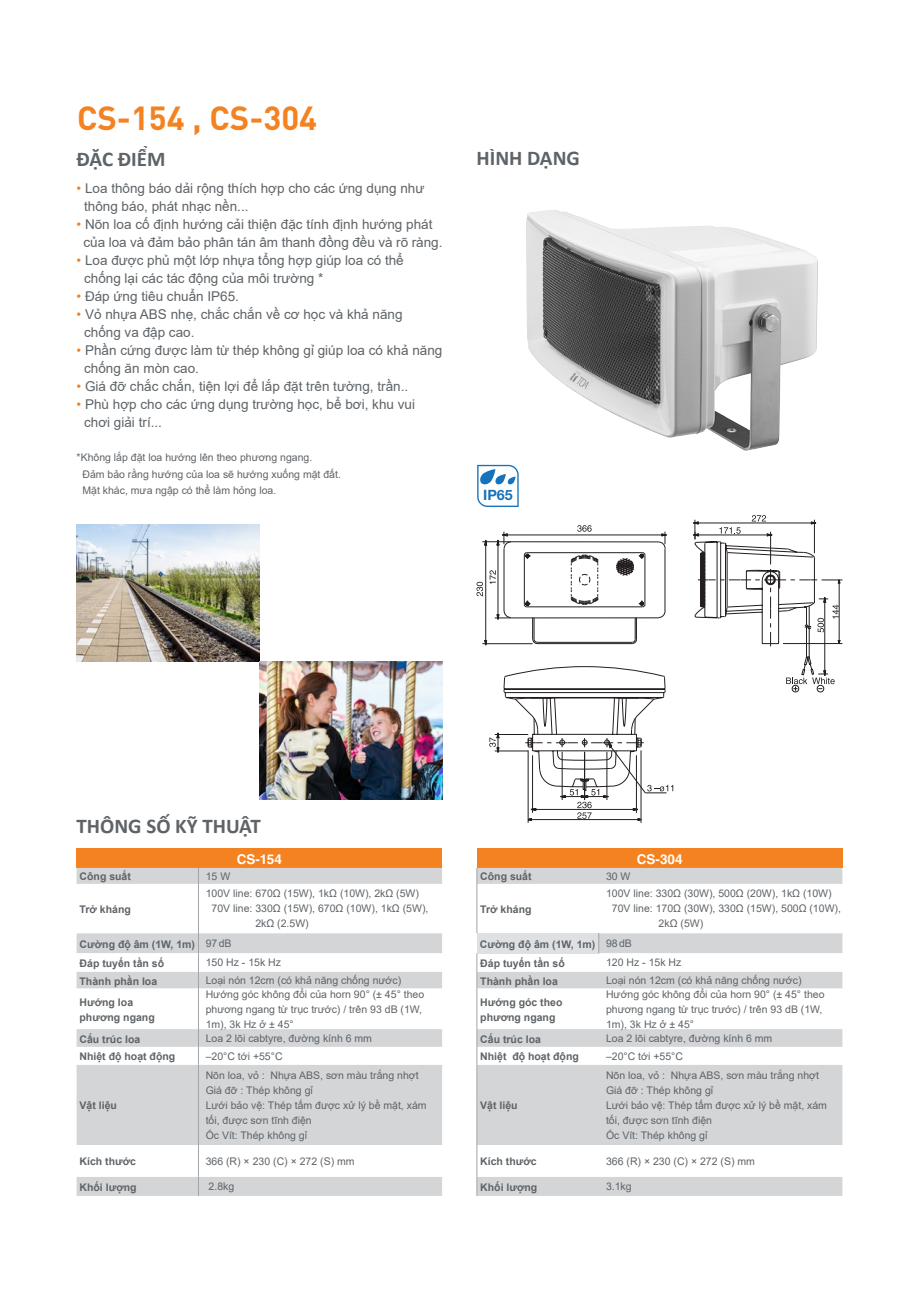
<style>
.page{position:relative;width:919px;height:1289px;background:#fff}
.page>*{position:absolute;margin:0;border:0;box-sizing:border-box;transform-origin:0 0}
.t1{font:700 33px "DINOT";color:#f58220}
.t2{font:700 21px "Calibri";color:#5e6367}
.t3{font:700 14.25px "Helvetica Neue LT Std";color:#1672ba}
.t4{font:13.5px/18px "Arial";color:#5e6367}
.t5{font:700 13.5px "Helvetica LT Std";color:#fff}
.t6{font:10.5px/15px "Arial";color:#5e6367}
.t7{font:700 10.5px/19.2px "Arial";color:#5e6367}
.s1{color:#f58220}
.s2{font-weight:400}
</style>
<div class="page">
<svg style="left:477px;top:465px;width:41px;height:42px"></svg>
<svg style="left:476px;top:515px;width:366px;height:308px"></svg>
<img style="left:526px;top:210px;width:292px;height:240px">
<img style="left:77px;top:524px;width:182px;height:137px">
<img style="left:259px;top:661px;width:183px;height:138px">
<div style="left:77px;top:848px;width:365px;height:19px;background:#f58220"></div>
<div style="left:77px;top:867px;width:365px;height:328px;background:#d4d5d7"></div>
<svg style="left:77px;top:883px;width:365px;height:293px"></svg>
<svg style="left:198px;top:867px;width:1px;height:16px"></svg>
<hr style="left:198px;top:883px;width:1px;height:50px;background:#a1a5a9">
<svg style="left:198px;top:933px;width:1px;height:55px"></svg>
<hr style="left:198px;top:988px;width:1px;height:41px;background:#a1a5a9">
<svg style="left:198px;top:1029px;width:1px;height:35px"></svg>
<hr style="left:198px;top:1064px;width:1px;height:81px;background:#a1a5a9">
<svg style="left:198px;top:1176px;width:1px;height:19px"></svg>
<hr style="left:198px;top:1145px;width:1px;height:31px;background:#a1a5a9">
<div style="left:477px;top:848px;width:365px;height:19px;background:#f58220"></div>
<div style="left:477px;top:867px;width:365px;height:328px;background:#d4d5d7"></div>
<svg style="left:477px;top:883px;width:365px;height:293px"></svg>
<div style="left:477px;top:933px;width:121px;height:20px;background:#dfe0e1"></div>
<svg style="left:598px;top:933px;width:1px;height:20px"></svg>
<svg style="left:476px;top:868px;width:1px;height:15px"></svg>
<hr style="left:476px;top:883px;width:1px;height:50px;background:#a1a5a9">
<svg style="left:476px;top:953px;width:1px;height:35px"></svg>
<hr style="left:476px;top:988px;width:1px;height:41px;background:#a1a5a9">
<svg style="left:476px;top:1029px;width:1px;height:35px"></svg>
<hr style="left:476px;top:1064px;width:1px;height:81px;background:#a1a5a9">
<hr style="left:476px;top:1145px;width:1px;height:31px;background:#a1a5a9">
<svg style="left:476px;top:1176px;width:1px;height:19px"></svg>
<h1 class="t1" style="left:77px;top:92px;width:242px">CS-154 , CS-304</h1>
<h2 class="t2" style="left:77px;top:144px;width:90px">ĐẶC ĐIỂM</h2>
<p class="t4" style="left:84px;top:179px;width:342px;text-indent:-8px"><span class="s1">•</span> Loa thông báo dải rộng thích hợp cho các ứng dụng như thông báo, phát nhạc nền...</p>
<p class="t4" style="left:83px;top:215px;width:360px;text-indent:-7px"><span class="s1">•</span> Nõn loa cố định hướng cải thiện đặc tính định hướng phát của loa và đảm bảo phân tán âm thanh đồng đều và rõ ràng.</p>
<p class="t4" style="left:84px;top:251px;width:321px;text-indent:-8px"><span class="s1">•</span> Loa được phủ một lớp nhựa tổng hợp giúp loa có thể chống lại các tác động của môi trường *</p>
<p class="t4" style="left:77px;top:287px;width:164px"><span class="s1">•</span> Đáp ứng tiêu chuẩn IP65.</p>
<p class="t4" style="left:84px;top:305px;width:320px;text-indent:-8px"><span class="s1">•</span> Vỏ nhựa ABS nhẹ, chắc chắn về cơ học và khả năng chống va đập cao.</p>
<p class="t4" style="left:84px;top:341px;width:360px;text-indent:-8px"><span class="s1">•</span> Phần cứng được làm từ thép không gỉ giúp loa có khả năng chống ăn mòn cao.</p>
<p class="t4" style="left:77px;top:377px;width:333px"><span class="s1">•</span> Giá đỡ chắc chắn, tiện lợi để lắp đặt trên tường, trần..</p>
<p class="t4" style="left:84px;top:395px;width:332px;text-indent:-8px"><span class="s1">•</span> Phù hợp cho các ứng dụng trường học, bể bơi, khu vui chơi giải trí...</p>
<p class="t6" style="left:82px;top:449px;width:260px;line-height:16.5px;text-indent:-6px">*Không lắp đặt loa hướng lên theo phương ngang.<br>Đảm bảo rằng hướng của loa sẽ hướng xuống mặt đất.<br>Mặt khác, mưa ngập có thể làm hỏng loa.</p>
<h2 class="t2" style="left:476px;top:144px;width:105px">HÌNH DẠNG</h2>
<h3 class="t3" style="left:483px;top:486px;width:77px">IP65 IPX4</h3>
<h2 class="t2" style="left:77px;top:811px;width:186px">THÔNG SỐ KỸ THUẬT</h2>
<p class="t5" style="left:237px;top:850px;width:47px">CS-154</p>
<p class="t7" style="left:80px;top:867px;width:53px">Công suất</p>
<p class="t6" style="left:206px;top:868px;width:26px">15 W</p>
<p class="t7" style="left:80px;top:899px;width:53px">Trở kháng</p>
<p class="t6" style="left:206px;top:886px;width:215px">100V line: 670Ω (15W), 1kΩ (10W), 2kΩ (5W)</p>
<p class="t6" style="left:211px;top:901px;width:218px">70V line: 330Ω (15W), 670Ω (10W), 1kΩ (5W),</p>
<p class="t6" style="left:255px;top:916px;width:55px">2kΩ (2.5W)</p>
<p class="t7" style="left:80px;top:934px;width:153px">Cường độ âm (1W, 1m) <span class="s2">97dB<br></span>Đáp tuyến tần số</p>
<p class="t6" style="left:206px;top:955px;width:77px">150 Hz - 15k Hz</p>
<p class="t7" style="left:80px;top:971px;width:79px">Thành phần loa</p>
<p class="t6" style="left:206px;top:972px;width:197px">Loại nón 12cm (có khả năng chống nước)</p>
<p class="t7" style="left:80px;top:994px;width:77px;line-height:15px">Hướng loa phương ngang</p>
<p class="t6" style="left:206px;top:986px;width:220px">Hướng góc không đổi của horn 90° (± 45° theo phương ngang từ trục trước) / trên 93 dB (1W,<br>1m), 3k Hz ở ± 45°</p>
<p class="t7" style="left:80px;top:1029px;width:62px">Cấu trúc loa</p>
<p class="t6" style="left:206px;top:1030px;width:168px">Loa 2 lõi cabtyre, đường kính 6 mm</p>
<p class="t7" style="left:80px;top:1047px;width:97px">Nhiệt độ hoạt động</p>
<p class="t6" style="left:206px;top:1048px;width:78px">–20°C tới +55°C</p>
<p class="t7" style="left:80px;top:1096px;width:39px">Vật liệu</p>
<p class="t6" style="left:206px;top:1067px;width:222px">Nõn loa, vỏ : Nhựa ABS, sơn màu trắng nhợt<br>Giá đỡ : Thép không gỉ<br>Lưới bảo vệ: Thép tấm được xử lý bề mặt, xám tối, được sơn tĩnh điện<br>Ốc Vít: Thép không gỉ</p>
<p class="t7" style="left:80px;top:1152px;width:58px">Kích thước</p>
<p class="t6" style="left:206px;top:1153px;width:150px">366 (R) × 230 (C) × 272 (S) mm</p>
<p class="t7" style="left:80px;top:1177px;width:59px">Khối lượng</p>
<p class="t6" style="left:209px;top:1178px;width:27px">2.8kg</p>
<p class="t5" style="left:636px;top:850px;width:47px">CS-304</p>
<p class="t7" style="left:480px;top:867px;width:53px">Công suất</p>
<p class="t6" style="left:606px;top:868px;width:26px">30 W</p>
<p class="t7" style="left:480px;top:899px;width:53px">Trở kháng</p>
<p class="t6" style="left:606px;top:886px;width:227px">100V line: 330Ω (30W), 500Ω (20W), 1kΩ (10W)</p>
<p class="t6" style="left:612px;top:901px;width:230px">70V line: 170Ω (30W), 330Ω (15W), 500Ω (10W),</p>
<p class="t6" style="left:658px;top:916px;width:46px">2kΩ (5W)</p>
<p class="t7" style="left:480px;top:934px;width:153px">Cường độ âm (1W, 1m) <span class="s2">98dB<br></span>Đáp tuyến tần số</p>
<p class="t6" style="left:606px;top:955px;width:77px">120 Hz - 15k Hz</p>
<p class="t7" style="left:480px;top:971px;width:79px">Thành phần loa</p>
<p class="t6" style="left:606px;top:972px;width:197px">Loại nón 12cm (có khả năng chống nước)</p>
<p class="t7" style="left:480px;top:994px;width:84px;line-height:15px">Hướng góc theo phương ngang</p>
<p class="t6" style="left:606px;top:986px;width:220px">Hướng góc không đổi của horn 90° (± 45° theo phương ngang từ trục trước) / trên 93 dB (1W,<br>1m), 3k Hz ở ± 45°</p>
<p class="t7" style="left:480px;top:1029px;width:62px">Cấu trúc loa</p>
<p class="t6" style="left:606px;top:1030px;width:168px">Loa 2 lõi cabtyre, đường kính 6 mm</p>
<p class="t7" style="left:480px;top:1047px;width:100px">Nhiệt độ hoạt động</p>
<p class="t6" style="left:606px;top:1048px;width:78px">–20°C tới +55°C</p>
<p class="t7" style="left:480px;top:1096px;width:39px">Vật liệu</p>
<p class="t6" style="left:606px;top:1067px;width:222px">Nõn loa, vỏ : Nhựa ABS, sơn màu trắng nhợt<br>Giá đỡ : Thép không gỉ<br>Lưới bảo vệ: Thép tấm được xử lý bề mặt, xám tối, được sơn tĩnh điện<br>Ốc Vít: Thép không gỉ</p>
<p class="t7" style="left:480px;top:1152px;width:58px">Kích thước</p>
<p class="t6" style="left:606px;top:1153px;width:150px">366 (R) × 230 (C) × 272 (S) mm</p>
<p class="t7" style="left:480px;top:1177px;width:59px">Khối lượng</p>
<p class="t6" style="left:606px;top:1178px;width:27px">3.1kg</p>
</div>
